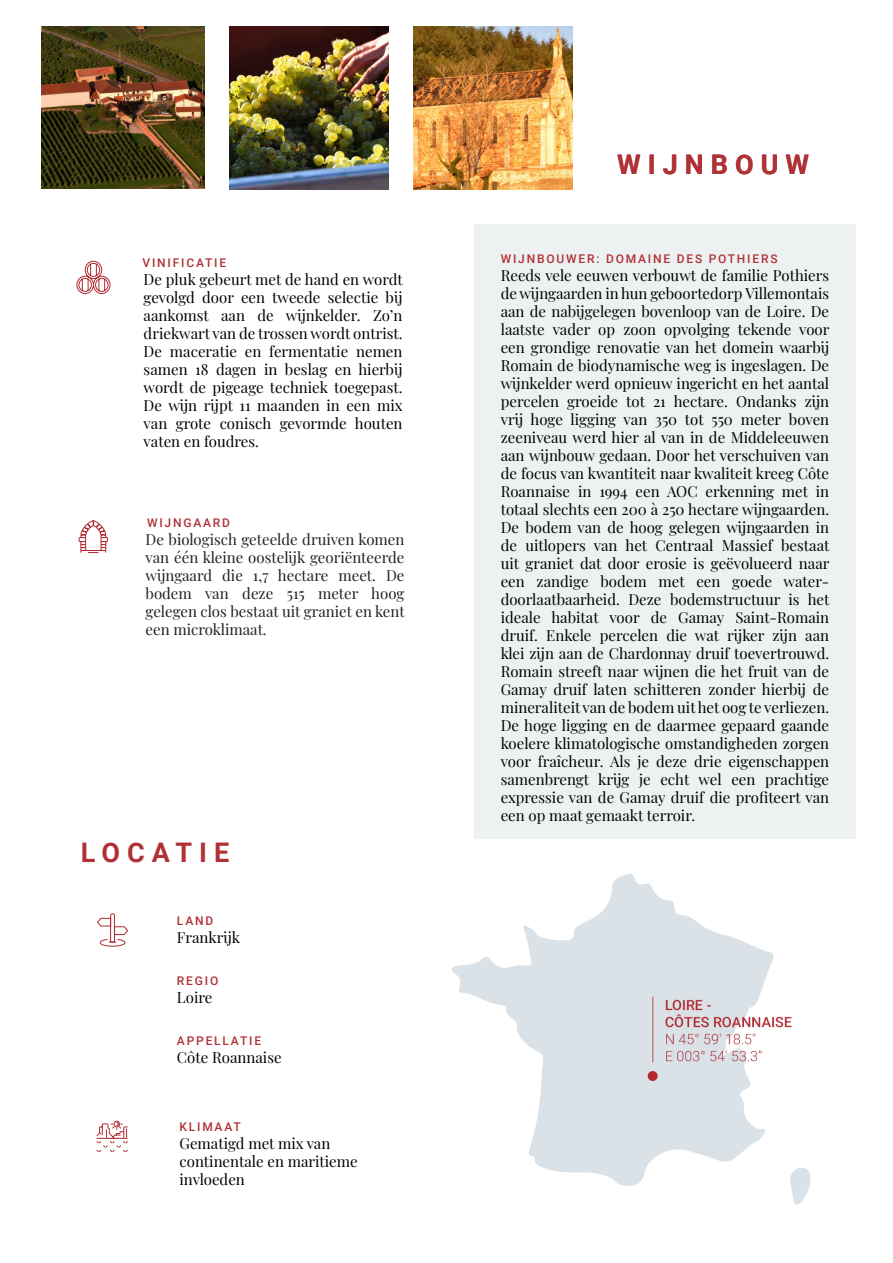
<style>
.page{position:relative;width:893px;height:1263px;background:#fff}
.page>*{position:absolute;margin:0;border:0;box-sizing:border-box;transform-origin:0 0}
.t1{font:700 27px "Roboto";letter-spacing:.26em;color:#b03136}
.t2{font:15px/18px "Playfair Display";color:#000001;text-align:justify}
.t3{font:15px/18px "Playfair Display";color:#231f20;text-align:justify}
.t4{font:500 12px "Roboto";letter-spacing:.15em;color:#b03136}
</style>
<div class="page">
<img style="left:451px;top:874px;width:360px;height:331px">
<svg style="left:97px;top:913px;width:32px;height:34px"></svg>
<svg style="left:96px;top:1120px;width:32px;height:32px"></svg>
<div style="left:475px;top:224px;width:381px;height:614px;background:#edf1f2"></div>
<svg style="left:76px;top:260px;width:35px;height:34px"></svg>
<svg style="left:78px;top:520px;width:30px;height:33px"></svg>
<img style="left:41px;top:26px;width:163px;height:163px">
<img style="left:229px;top:26px;width:159px;height:163px">
<img style="left:414px;top:26px;width:158px;height:163px">
<p class="t4" style="left:143px;top:254px;width:85px">VINIFICATIE</p>
<p class="t2" style="left:144px;top:269px;width:261px">De pluk gebeurt met de hand en wordt gevolgd door een tweede selectie bij aankomst aan de wijnkelder. Zo’n driekwart van de trossen wordt ontrist.<br>De maceratie en fermentatie nemen samen 18 dagen in beslag en hierbij wordt de pigeage techniek toegepast.<br>De wijn rijpt 11 maanden in een mix van grote conisch gevormde houten vaten en foudres.</p>
<p class="t4" style="left:147px;top:515px;width:84px">WIJNGAARD</p>
<p class="t3" style="left:146px;top:529px;width:261px">De biologisch geteelde druiven komen van één kleine oostelijk georiënteerde wijngaard die 1,7 hectare meet. De bodem van deze 515 meter hoog gelegen clos bestaat uit graniet en kent een microklimaat.</p>
<p class="t1" style="left:81px;top:834px;width:150px">LOCATIE</p>
<p class="t4" style="left:177px;top:912px;width:38px">LAND</p>
<p class="t2" style="left:177px;top:927px;width:65px">Frankrijk</p>
<p class="t4" style="left:177px;top:972px;width:43px">REGIO</p>
<p class="t2" style="left:177px;top:987px;width:37px">Loire</p>
<p class="t4" style="left:177px;top:1032px;width:86px">APPELLATIE</p>
<p class="t2" style="left:177px;top:1047px;width:106px">Côte Roannaise</p>
<p class="t4" style="left:179px;top:1119px;width:63px">KLIMAAT</p>
<p class="t2" style="left:179px;top:1133px;width:180px;text-align:left">Gematigd met mix van continentale en maritieme invloeden</p>
<p class="t1" style="left:617px;top:145px;width:194px">WIJNBOUW</p>
<p class="t4" style="left:501px;top:250px;width:278px">WIJNBOUWER: DOMAINE DES POTHIERS</p>
<p class="t2" style="left:501px;top:265px;width:330px">Reeds vele eeuwen verbouwt de familie Pothiers de wijngaarden in hun geboortedorp Villemontais aan de nabijgelegen bovenloop van de Loire. De laatste vader op zoon opvolging tekende voor een grondige renovatie van het domein waarbij Romain de biodynamische weg is ingeslagen. De wijnkelder werd opnieuw ingericht en het aantal percelen groeide tot 21 hectare. Ondanks zijn vrij hoge ligging van 350 tot 550 meter boven zeeniveau werd hier al van in de Middeleeuwen aan wijnbouw gedaan. Door het verschuiven van de focus van kwantiteit naar kwaliteit kreeg Côte Roannaise in 1994 een AOC erkenning met in totaal slechts een 200 à 250 hectare wijngaarden.<br>De bodem van de hoog gelegen wijngaarden in de uitlopers van het Centraal Massief bestaat uit graniet dat door erosie is geëvolueerd naar een zandige bodem met een goede water&shy;doorlaatbaarheid. Deze bodemstructuur is het ideale habitat voor de Gamay Saint-Romain druif. Enkele percelen die wat rijker zijn aan klei zijn aan de Chardonnay druif toevertrouwd.<br>Romain streeft naar wijnen die het fruit van de Gamay druif laten schitteren zonder hierbij de mineraliteit van de bodem uit het oog te verliezen.<br>De hoge ligging en de daarmee gepaard gaande koelere klimatologische omstandigheden zorgen voor fraîcheur. Als je deze drie eigenschappen samenbrengt krijg je echt wel een prachtige expressie van de Gamay druif die profiteert van een op maat gemaakt terroir.</p>
</div>
